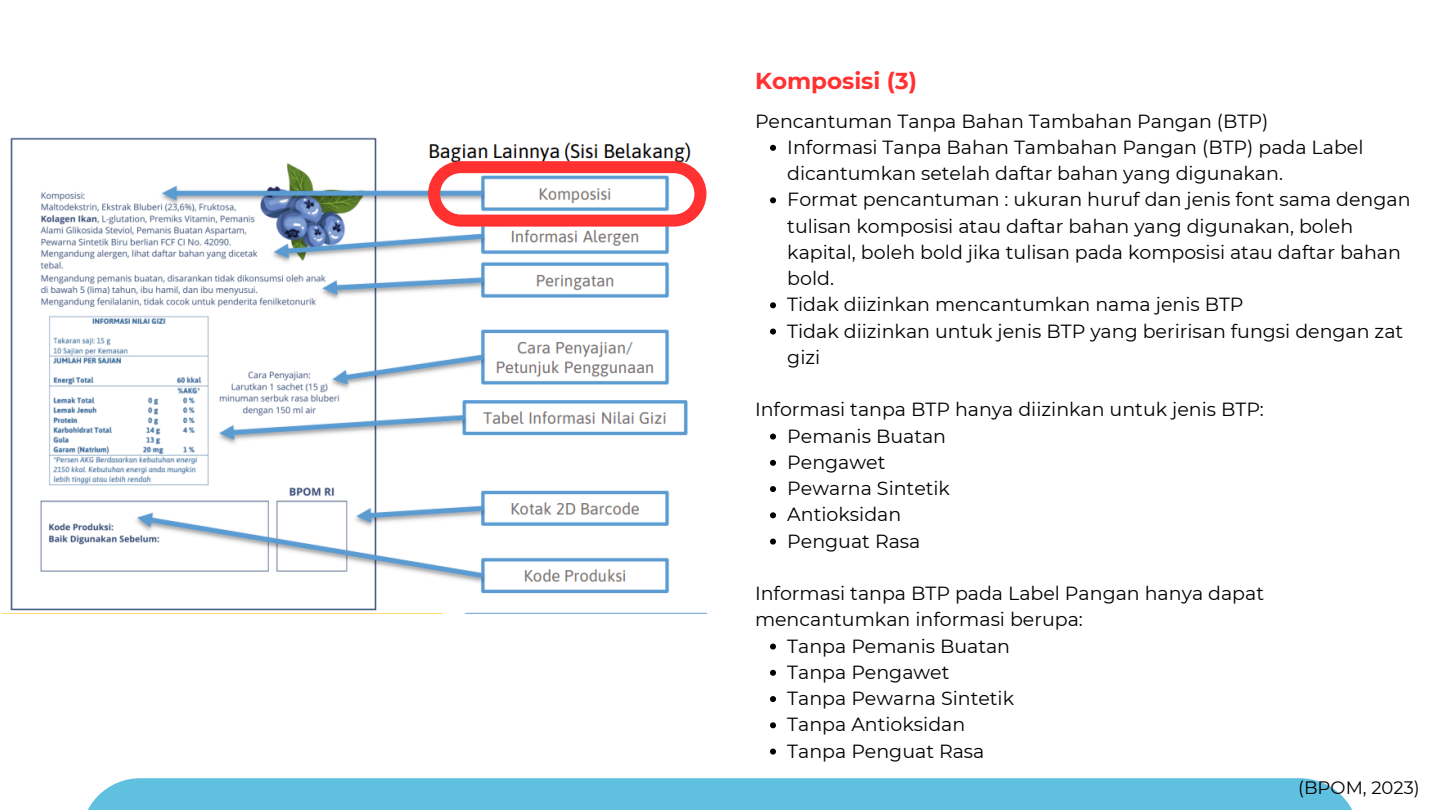
<style>
.page{position:relative;width:1440px;height:810px;background:#fff}
.page>*{position:absolute;margin:0;border:0;box-sizing:border-box;transform-origin:0 0}
.t1{font:700 23px "Montserrat";color:#ff3131}
.t2{font:19px/26.2px "Montserrat";color:#000}
.t3{font:18px "Montserrat";color:#000}
</style>
<div class="page">
<div style="left:81px;top:778px;width:1278px;height:32px;background:#5fc0e0"></div>
<img style="left:2px;top:137px;width:705px;height:477px">
<svg style="left:770px;top:145px;width:6px;height:6px"></svg>
<svg style="left:770px;top:197px;width:6px;height:6px"></svg>
<svg style="left:770px;top:302px;width:6px;height:6px"></svg>
<svg style="left:770px;top:329px;width:6px;height:6px"></svg>
<svg style="left:770px;top:434px;width:6px;height:6px"></svg>
<svg style="left:770px;top:460px;width:6px;height:6px"></svg>
<svg style="left:770px;top:486px;width:6px;height:6px"></svg>
<svg style="left:770px;top:512px;width:6px;height:6px"></svg>
<svg style="left:770px;top:539px;width:6px;height:6px"></svg>
<svg style="left:770px;top:644px;width:6px;height:6px"></svg>
<svg style="left:770px;top:670px;width:6px;height:6px"></svg>
<svg style="left:770px;top:696px;width:6px;height:6px"></svg>
<svg style="left:770px;top:722px;width:6px;height:6px"></svg>
<svg style="left:770px;top:749px;width:6px;height:6px"></svg>
<svg style="left:428px;top:161px;width:278px;height:65px"></svg>
<p class="t1" style="left:755px;top:67px;width:163px">Komposisi (3)</p>
<p class="t2" style="left:755px;top:108px;width:515px">Pencantuman Tanpa Bahan Tambahan Pangan (BTP)</p>
<p class="t2" style="left:787px;top:134px;width:578px">Informasi Tanpa Bahan Tambahan Pangan (BTP) pada Label dicantumkan setelah daftar bahan yang digunakan.</p>
<p class="t2" style="left:787px;top:186px;width:625px">Format pencantuman : ukuran huruf dan jenis font sama dengan tulisan komposisi atau daftar bahan yang digunakan, boleh kapital, boleh bold jika tulisan pada komposisi atau daftar bahan bold.</p>
<p class="t2" style="left:787px;top:291px;width:458px">Tidak diizinkan mencantumkan nama jenis BTP</p>
<p class="t2" style="left:787px;top:318px;width:617px">Tidak diizinkan untuk jenis BTP yang beririsan fungsi dengan zat gizi</p>
<p class="t2" style="left:755px;top:396px;width:510px">Informasi tanpa BTP hanya diizinkan untuk jenis BTP:</p>
<p class="t2" style="left:787px;top:423px;width:160px">Pemanis Buatan</p>
<p class="t2" style="left:787px;top:449px;width:100px">Pengawet</p>
<p class="t2" style="left:787px;top:475px;width:164px">Pewarna Sintetik</p>
<p class="t2" style="left:787px;top:501px;width:115px">Antioksidan</p>
<p class="t2" style="left:787px;top:528px;width:135px">Penguat Rasa</p>
<p class="t2" style="left:755px;top:580px;width:511px">Informasi tanpa BTP pada Label Pangan hanya dapat mencantumkan informasi berupa:</p>
<p class="t2" style="left:787px;top:633px;width:224px">Tanpa Pemanis Buatan</p>
<p class="t2" style="left:787px;top:659px;width:164px">Tanpa Pengawet</p>
<p class="t2" style="left:787px;top:685px;width:228px">Tanpa Pewarna Sintetik</p>
<p class="t2" style="left:787px;top:711px;width:180px">Tanpa Antioksidan</p>
<p class="t2" style="left:787px;top:738px;width:199px">Tanpa Penguat Rasa</p>
<h2 class="t3" style="left:1298px;top:777px;width:123px">(BPOM, 2023)</h2>
</div>
